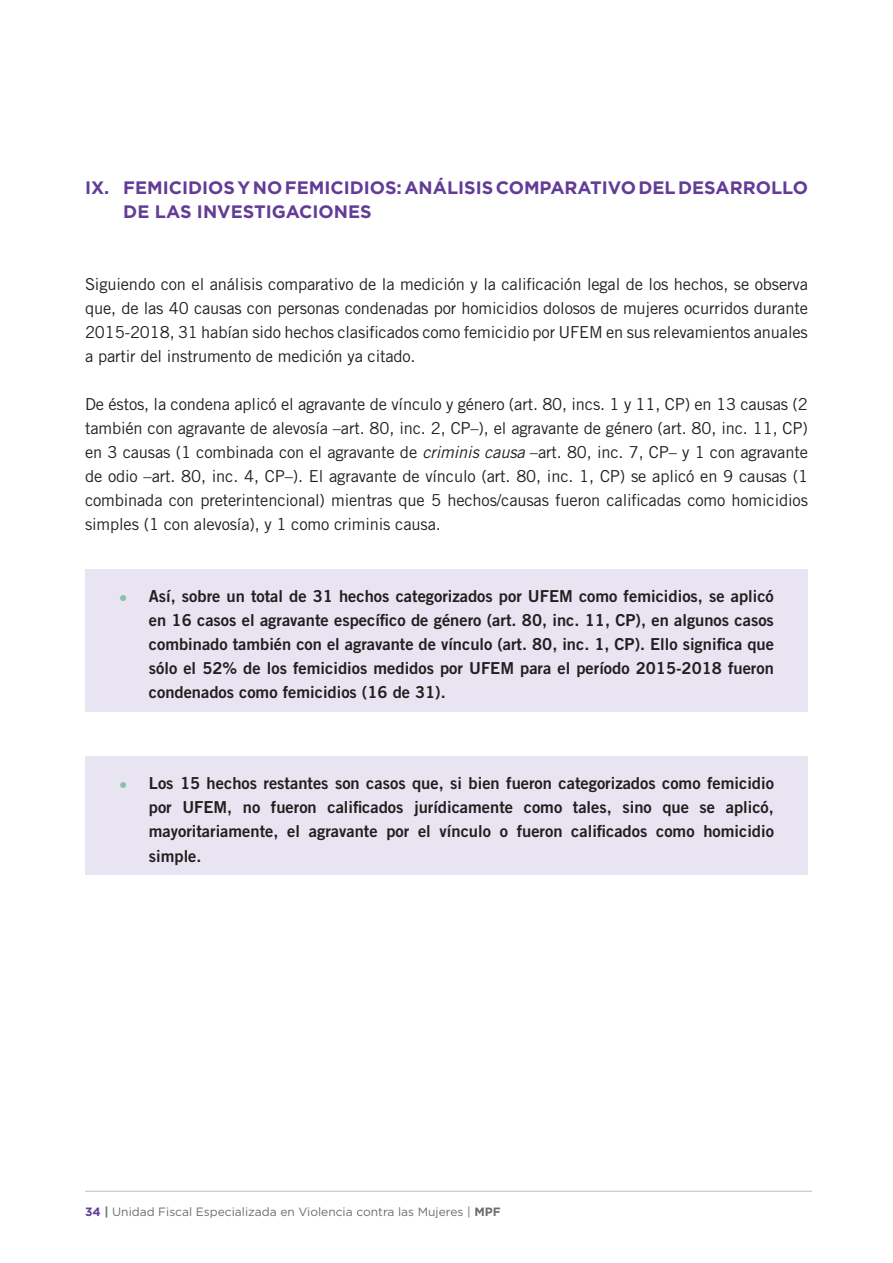
<style>
.page{position:relative;width:893px;height:1263px;background:#fff}
.page>*{position:absolute;margin:0;border:0;box-sizing:border-box;transform-origin:0 0}
.t1{font:700 18px/24px "Gotham";color:#623c97}
.t2{font:16.5px/24px "Trade Gothic LT Std";letter-spacing:-.01em;color:#231f20;text-align:justify}
.t3{font:16.5px/24px "Trade Gothic LT Std Bd 2";color:#231f20;text-align:justify}
.t4{font:12px "Gotham";color:#6c6d70}
.s1{font-style:italic}
.s2{font-family:"Trade Gothic LT Std";color:#8ac1a4}
.s3{font-weight:700;color:#623c97}
.s4{font-weight:700}
</style>
<div class="page">
<hr style="left:85px;top:1191px;width:727px;height:1px;background:#bebfc2">
<div style="left:85px;top:569px;width:723px;height:142px;background:#e8e4f1"></div>
<div style="left:85px;top:756px;width:723px;height:118px;background:#e8e4f1"></div>
<p class="t1" style="left:123px;top:176px;width:686px;text-indent:-38px">IX. FEMICIDIOS Y NO FEMICIDIOS: ANÁLISIS COMPARATIVO DEL DESARROLLO<br>DE LAS INVESTIGACIONES</p>
<p class="t2" style="left:85px;top:272px;width:724px">Siguiendo con el análisis comparativo de la medición y la calificación legal de los hechos, se observa que, de las 40 causas con personas condenadas por homicidios dolosos de mujeres ocurridos durante 2015-2018, 31 habían sido hechos clasificados como femicidio por UFEM en sus relevamientos anuales a partir del instrumento de medición ya citado.</p>
<p class="t2" style="left:85px;top:392px;width:724px">De éstos, la condena aplicó el agravante de vínculo y género (art. 80, incs. 1 y 11, CP) en 13 causas (2 también con agravante de alevosía –art. 80, inc. 2, CP–), el agravante de género (art. 80, inc. 11, CP) en 3 causas (1 combinada con el agravante de <span class="s1">criminis causa</span> –art. 80, inc. 7, CP– y 1 con agravante de odio –art. 80, inc. 4, CP–). El agravante de vínculo (art. 80, inc. 1, CP) se aplicó en 9 causas (1 combinada con preterintencional) mientras que 5 hechos/causas fueron calificadas como homicidios simples (1 con alevosía), y 1 como criminis causa.</p>
<p class="t3" style="left:149px;top:584px;width:627px;text-indent:-30px"><span class="s2">•</span> Así, sobre un total de 31 hechos categorizados por UFEM como femicidios, se aplicó en 16 casos el agravante específico de género (art. 80, inc. 11, CP), en algunos casos combinado también con el agravante de vínculo (art. 80, inc. 1, CP). Ello significa que sólo el 52% de los femicidios medidos por UFEM para el período 2015-2018 fueron condenados como femicidios (16 de 31).</p>
<p class="t3" style="left:149px;top:771px;width:627px;text-indent:-30px"><span class="s2">•</span> Los 15 hechos restantes son casos que, si bien fueron categorizados como femicidio por UFEM, no fueron calificados jurídicamente como tales, sino que se aplicó, mayoritariamente, el agravante por el vínculo o fueron calificados como homicidio simple.</p>
<p class="t4" style="left:85px;top:1204px;width:417px"><span class="s3">34</span> <span class="s4">|</span> Unidad Fiscal Especializada en Violencia contra las Mujeres | <span class="s4">MPF</span></p>
</div>
